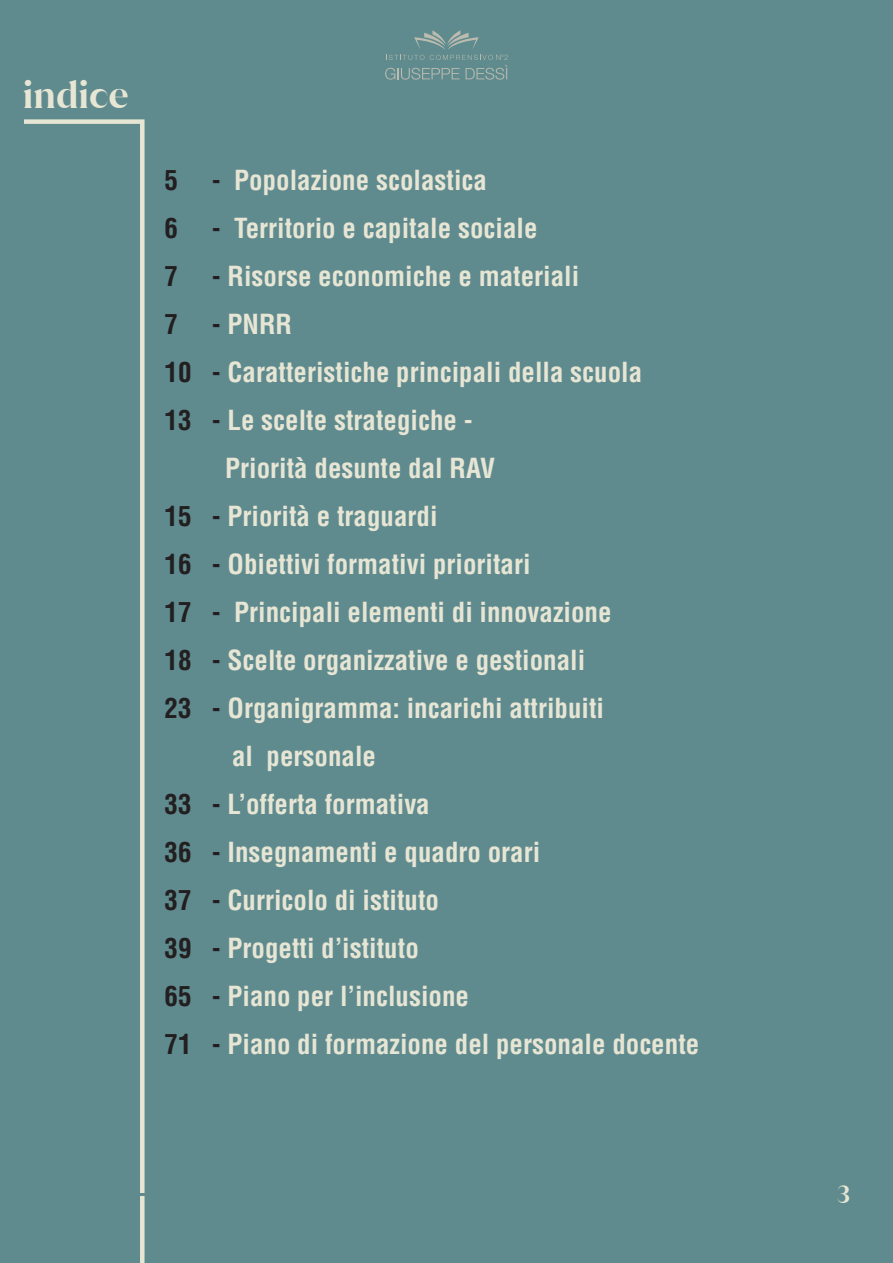
<style>
.page{position:relative;width:893px;height:1263px;background:#5f8b8f}
.page>*{position:absolute;margin:0;border:0;box-sizing:border-box;transform-origin:0 0}
.t1{font:700 36px "Juana Alt Semi";color:#e7e5d4}
.t2{font:700 condensed 27px "Helvetica";color:#e7e5d4}
.t3{font:700 24px "Juana Alt Semi";color:#e7e5d4}
.s1{color:#231f20}
</style>
<div class="page">
<svg style="left:24px;top:119px;width:121px;height:1144px"></svg>
<hr style="left:0;top:1193px;width:893px;height:2px;background:#5f8b8f">
<svg style="left:414px;top:30px;width:65px;height:19px"></svg>
<svg style="left:385px;top:55px;width:123px;height:25px"></svg>
<h1 class="t1" style="left:23px;top:71px;width:107px">indice</h1>
<p class="t2" style="left:165px;top:163px;width:324px"><span class="s1">5 -</span> Popolazione scolastica</p>
<p class="t2" style="left:165px;top:211px;width:374px"><span class="s1">6 -</span> Territorio e capitale sociale</p>
<p class="t2" style="left:165px;top:259px;width:416px"><span class="s1">7 -</span> Risorse economiche e materiali</p>
<p class="t2" style="left:165px;top:307px;width:129px"><span class="s1">7 -</span> PNRR</p>
<p class="t2" style="left:165px;top:355px;width:479px"><span class="s1">10 -</span> Caratteristiche principali della scuola</p>
<p class="t2" style="left:165px;top:403px;width:310px"><span class="s1">13 -</span> Le scelte strategiche -</p>
<p class="t2" style="left:225px;top:451px;width:271px">Priorità desunte dal RAV</p>
<p class="t2" style="left:165px;top:499px;width:274px"><span class="s1">15 -</span> Priorità e traguardi</p>
<p class="t2" style="left:165px;top:547px;width:368px"><span class="s1">16 -</span> Obiettivi formativi prioritari</p>
<p class="t2" style="left:165px;top:595px;width:449px"><span class="s1">17 -</span> Principali elementi di innovazione</p>
<p class="t2" style="left:165px;top:643px;width:422px"><span class="s1">18 -</span> Scelte organizzative e gestionali</p>
<p class="t2" style="left:165px;top:691px;width:441px"><span class="s1">23 -</span> Organigramma: incarichi attribuiti</p>
<p class="t2" style="left:232px;top:739px;width:145px">al personale</p>
<p class="t2" style="left:165px;top:787px;width:267px"><span class="s1">33 -</span> L’offerta formativa</p>
<p class="t2" style="left:165px;top:835px;width:377px"><span class="s1">36 -</span> Insegnamenti e quadro orari</p>
<p class="t2" style="left:165px;top:883px;width:276px"><span class="s1">37 -</span> Curricolo di istituto</p>
<p class="t2" style="left:165px;top:931px;width:256px"><span class="s1">39 -</span> Progetti d’istituto</p>
<p class="t2" style="left:165px;top:979px;width:306px"><span class="s1">65 -</span> Piano per l’inclusione</p>
<p class="t2" style="left:165px;top:1027px;width:536px"><span class="s1">71 -</span> Piano di formazione del personale docente</p>
<p class="t3" style="left:837px;top:1179px;width:15px">3</p>
</div>
